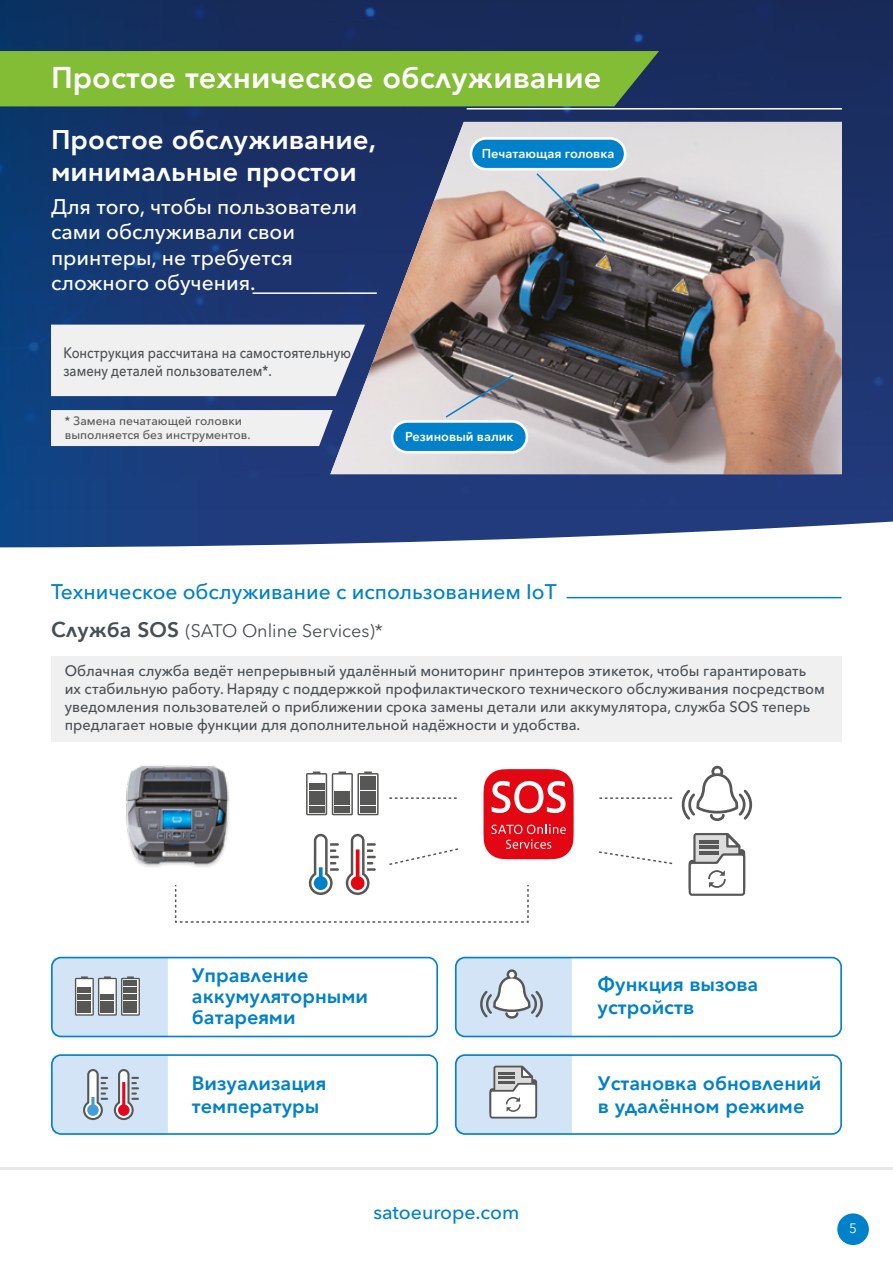
<style>
.page{position:relative;width:893px;height:1263px;background:#fff}
.page>*{position:absolute;margin:0;border:0;box-sizing:border-box;transform-origin:0 0}
.t1{font:800 30px "Avenir";color:#fff}
.t2{font:800 27px/32.4px "Avenir";color:#fff}
.t3{font:500 21px/25.5px "Avenir Next Cyr";color:#fff}
.t4{font:500 21px "Avenir Next Cyr";color:#0081c9}
.t5{font:800 19.5px/23.4px "Avenir";color:#0081c9}
.t6{font:500 19.5px "Avenir Next Cyr";color:#0081c9}
.t7{font:18px "Avenir Next Cyr";color:#484f54}
.t8{font:500 15px/18px "Avenir Next Cyr";color:#484f54}
.t9{font:500 15px/18px "Avenir Next Cyr";color:#484f54;scale:.87 1}
.t10{font:13.5px "Avenir Next Cyr";color:#fff}
.t11{font:600 12.75px "Avenir Next Cyr";color:#fff}
.t12{font:500 12px/14.4px "Avenir Next Cyr";color:#575756}
.s1{font-family:"Avenir";font-weight:800;font-size:21px}
</style>
<div class="page">
<hr style="left:0;top:1167px;width:893px;height:2px;background:#e9e9e9">
<div style="left:837px;top:1213px;width:32px;height:32px;background:#0081c9;border-radius:50%"></div>
<svg style="left:0;top:514px;width:893px;height:33px"></svg>
<img style="left:0;top:0;width:893px;height:514px">
<div style="left:0;top:51px;width:659px;height:55px;background:#83bc35"></div>
<div style="left:51px;top:410px;width:279px;height:36px;background:#f1f0f0"></div>
<hr style="left:467px;top:108px;width:375px;height:2px;background:#fff">
<img style="left:330px;top:122px;width:512px;height:352px">
<div style="left:51px;top:325px;width:314px;height:71px;background:#f1f0f0"></div>
<hr style="left:252px;top:292px;width:125px;height:2px;background:#fff">
<hr style="left:567px;top:597px;width:275px;height:1px;background:#0081c9">
<div style="left:51px;top:656px;width:791px;height:86px;background:#f1f0f0"></div>
<div style="left:471px;top:138px;width:154px;height:31px;background:#0081c9;border-radius:15px"></div>
<div style="left:470px;top:137px;width:156px;height:33px;border:3px solid #fff;border-radius:15px"></div>
<div style="left:392px;top:421px;width:135px;height:31px;background:#0081c9;border-radius:15px"></div>
<div style="left:391px;top:420px;width:137px;height:33px;border:3px solid #fff;border-radius:15px"></div>
<svg style="left:535px;top:172px;width:71px;height:71px;background:#9b9799"></svg>
<svg style="left:444px;top:373px;width:71px;height:46px;background:#a5a4a8"></svg>
<svg style="left:681px;top:765px;width:72px;height:56px"></svg>
<svg style="left:688px;top:833px;width:58px;height:63px"></svg>
<hr style="left:699px;top:841px;width:20px;height:3px;background:#575756">
<hr style="left:699px;top:846px;width:20px;height:3px;background:#575756">
<hr style="left:699px;top:851px;width:20px;height:3px;background:#575756">
<svg style="left:599px;top:797px;width:73px;height:2px"></svg>
<svg style="left:599px;top:851px;width:74px;height:14px"></svg>
<svg style="left:174px;top:769px;width:400px;height:154px"></svg>
<svg style="left:51px;top:956px;width:791px;height:179px"></svg>
<svg style="left:456px;top:957px;width:116px;height:79px;background:#c7d9ea"></svg>
<svg style="left:456px;top:1055px;width:116px;height:79px;background:#c8d8e8"></svg>
<div style="left:112px;top:752px;width:129px;height:125px;background:#fff"></div>
<img style="left:126px;top:765px;width:103px;height:102px">
<h1 class="t1" style="left:51px;top:54px;width:552px">Простое техническое обслуживание</h1>
<h2 class="t2" style="left:51px;top:123px;width:327px">Простое обслуживание, минимальные простои</h2>
<p class="t11" style="left:482px;top:146px;width:134px">Печатающая головка</p>
<h3 class="t3" style="left:51px;top:194px;width:308px">Для того, чтобы пользователи сами обслуживали свои принтеры, не требуется сложного обучения.</h3>
<p class="t9" style="left:63px;top:344px;width:332px">Конструкция рассчитана на самостоятельную замену деталей пользователем*.</p>
<p class="t12" style="left:65px;top:413px;width:187px">* Замена печатающей головки выполняется без инструментов.</p>
<p class="t11" style="left:405px;top:429px;width:110px">Резиновый валик</p>
<h3 class="t4" style="left:51px;top:579px;width:507px">Техническое обслуживание с использованием IoT</h3>
<p class="t7" style="left:51px;top:620px;width:333px"><span class="s1">Служба SOS</span> (SATO Online Services)*</p>
<p class="t8" style="left:65px;top:662px;width:762px">Облачная служба ведёт непрерывный удалённый мониторинг принтеров этикеток, чтобы гарантировать их стабильную работу. Наряду с поддержкой профилактического технического обслуживания посредством уведомления пользователей о приближении срока замены детали или аккумулятора, служба SOS теперь предлагает новые функции для дополнительной надёжности и удобства.</p>
<h3 class="t5" style="left:192px;top:964px;width:178px;line-height:21px">Управление аккумуляторными батареями</h3>
<h3 class="t5" style="left:598px;top:972px;width:162px">Функция вызова устройств</h3>
<h3 class="t5" style="left:192px;top:1071px;width:136px">Визуализация температуры</h3>
<h3 class="t5" style="left:598px;top:1071px;width:225px">Установка обновлений в удалённом режиме</h3>
<h3 class="t6" style="left:374px;top:1201px;width:147px">satoeurope.com</h3>
<p class="t10" style="left:849px;top:1220px;width:9px">5</p>
</div>
